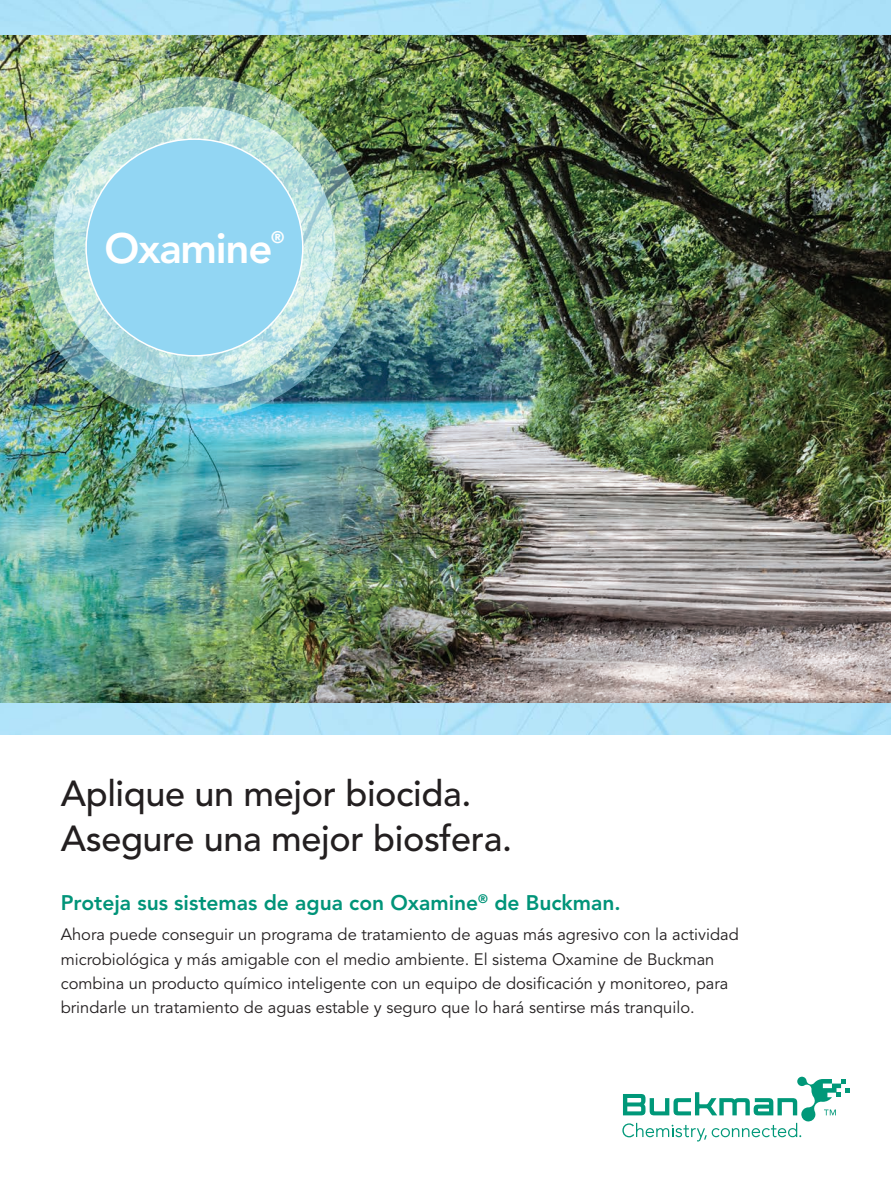
<style>
.page{position:relative;width:891px;height:1188px;background:#fff}
.page>*{position:absolute;margin:0;border:0;box-sizing:border-box;transform-origin:0 0}
.t1{font:800 42px "Avenir";letter-spacing:-.03em;color:#fff}
.t2{font:500 36px/45px "Avenir";letter-spacing:-.01em;color:#231f20}
.t3{font:800 21px "Avenir";color:#009479}
.t4{font:800 16.65px "Avenir";color:#fff}
.t5{font:16.5px/24px "Avenir";color:#231f20}
</style>
<div class="page">
<img style="left:0;top:703px;width:891px;height:32px">
<img style="left:0;top:0;width:891px;height:35px">
<img style="left:0;top:35px;width:891px;height:668px">
<img style="left:23px;top:76px;width:343px;height:342px;border-radius:50%">
<svg style="left:53px;top:106px;width:283px;height:283px;background:#bfe3e1"></svg>
<div style="left:86px;top:139px;width:217px;height:217px;background:#92d6f3;border-radius:50%"></div>
<svg style="left:622px;top:1077px;width:228px;height:65px"></svg>
<h1 class="t1" style="left:104px;top:224px;width:170px">Oxamine</h1>
<p class="t4" style="left:271px;top:228px;width:15px">®</p>
<h2 class="t2" style="left:61px;top:772px;width:453px">Aplique un mejor biocida.<br>Asegure una mejor biosfera.</h2>
<p class="t3" style="left:61px;top:890px;width:561px">Proteja sus sistemas de agua con Oxamine<sup>®</sup> de Buckman.</p>
<p class="t5" style="left:61px;top:923px;width:680px">Ahora puede conseguir un programa de tratamiento de aguas más agresivo con la actividad microbiológica y más amigable con el medio ambiente. El sistema Oxamine de Buckman combina un producto químico inteligente con un equipo de dosificación y monitoreo, para brindarle un tratamiento de aguas estable y seguro que lo hará sentirse más tranquilo.</p>
</div>
